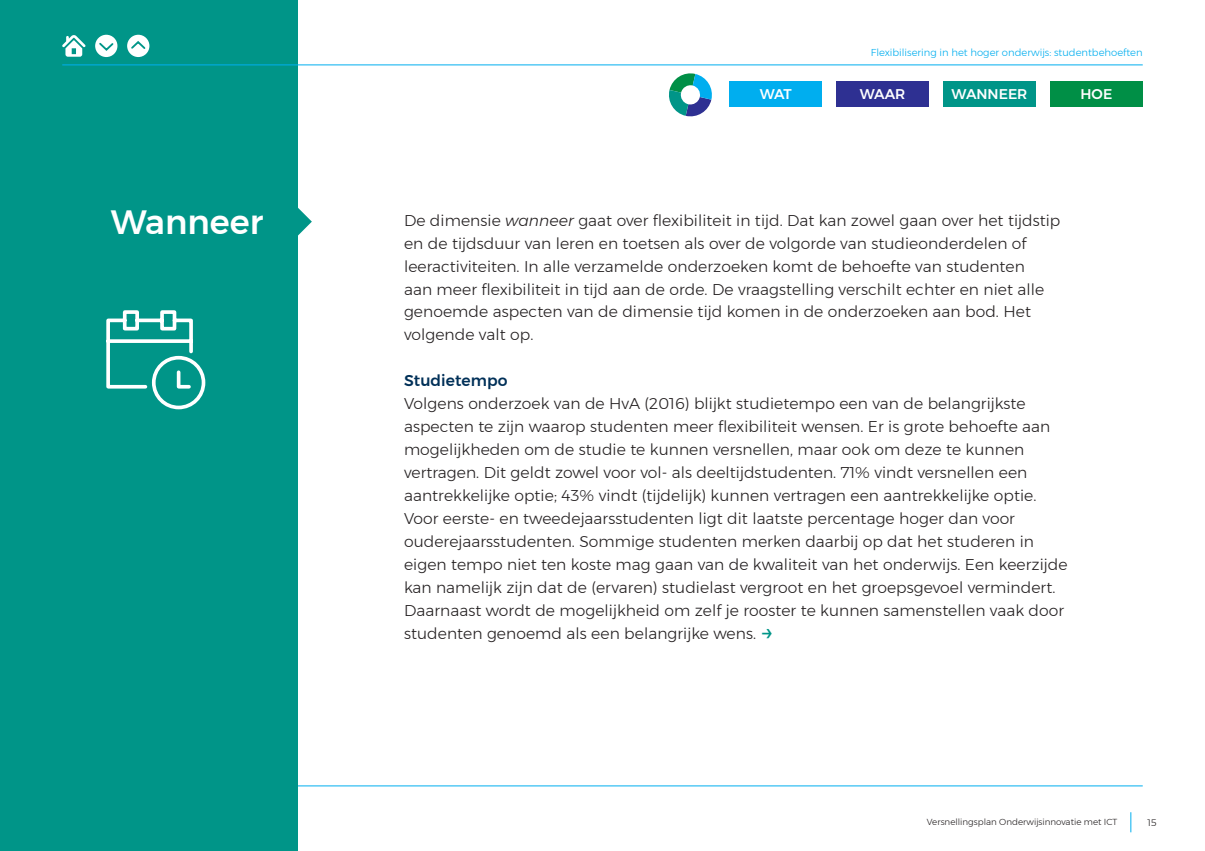
<style>
.page{position:relative;width:1205px;height:851px;background:#fff}
.page>*{position:absolute;margin:0;border:0;box-sizing:border-box;transform-origin:0 0}
.List_Paragraph{font:500 33.62px "Montserrat";color:#fff}
.t1{font:300 15.5px/23px "Montserrat";letter-spacing:.005em;color:#231f20}
.t2{font:500 15.5px "Montserrat";letter-spacing:.005em;color:#003058}
.List_Paragraph-2{font:500 14px "Montserrat";color:#fff}
.t3{font:300 10px "Montserrat";color:#00aeef}
.t4{font:300 9.38px "Montserrat";color:#231f20}
.t5{font:300 8.75px "Montserrat";color:#231f20}
.s1{font-style:italic}
.s2{font-weight:400;font-size:23px;color:#009588}
</style>
<div class="page">
<svg style="left:1130px;top:812px;width:1px;height:20px"></svg>
<hr style="left:62px;top:785px;width:1080px;height:1px;background:#00aeef">
<div style="left:0;top:0;width:298px;height:850px;background:#009588"></div>
<svg style="left:298px;top:208px;width:14px;height:28px"></svg>
<div style="left:152px;top:356px;width:53px;height:53px;border:4px solid #fff;border-radius:50%"></div>
<svg style="left:106px;top:310px;width:89px;height:80px"></svg>
<svg style="left:62px;top:35px;width:24px;height:22px"></svg>
<div style="left:95px;top:35px;width:22px;height:22px;background:#fff;border-radius:50%"></div>
<svg style="left:99px;top:42px;width:15px;height:9px"></svg>
<div style="left:127px;top:35px;width:22px;height:22px;background:#fff;border-radius:50%"></div>
<svg style="left:131px;top:41px;width:15px;height:8px"></svg>
<svg style="left:669px;top:73px;width:43px;height:44px"></svg>
<hr style="left:62px;top:65px;width:1080px;height:1px;background:#00aeef">
<div style="left:729px;top:81px;width:93px;height:25px;background:#00aeef"></div>
<div style="left:836px;top:81px;width:93px;height:25px;background:#2e3092"></div>
<div style="left:943px;top:81px;width:93px;height:25px;background:#009588"></div>
<div style="left:1050px;top:81px;width:92px;height:25px;background:#008f46"></div>
<p class="List_Paragraph" style="left:111px;top:196px;width:154px">Wanneer</p>
<p class="t3" style="left:871px;top:45px;width:273px">Flexibilisering in het hoger onderwijs: studentbehoeften</p>
<p class="List_Paragraph-2" style="left:760px;top:83px;width:34px">WAT</p>
<p class="List_Paragraph-2" style="left:860px;top:83px;width:47px">WAAR</p>
<p class="List_Paragraph-2" style="left:951px;top:83px;width:77px">WANNEER</p>
<p class="List_Paragraph-2" style="left:1080px;top:83px;width:33px">HOE</p>
<p class="t1" style="left:404px;top:208px;width:658px">De dimensie <span class="s1">wanneer</span> gaat over flexibiliteit in tijd. Dat kan zowel gaan over het tijdstip en de tijdsduur van leren en toetsen als over de volgorde van studieonderdelen of leeractiviteiten. In alle verzamelde onderzoeken komt de behoefte van studenten<br>aan meer flexibiliteit in tijd aan de orde. De vraagstelling verschilt echter en niet alle genoemde aspecten van de dimensie tijd komen in de onderzoeken aan bod. Het volgende valt op.</p>
<p class="t2" style="left:404px;top:368px;width:105px">Studietempo</p>
<p class="t1" style="left:404px;top:392px;width:665px">Volgens onderzoek van de HvA (2016) blijkt studietempo een van de belangrijkste aspecten te zijn waarop studenten meer flexibiliteit wensen. Er is grote behoefte aan mogelijkheden om de studie te kunnen versnellen, maar ook om deze te kunnen vertragen. Dit geldt zowel voor vol- als deeltijdstudenten. 71% vindt versnellen een aantrekkelijke optie; 43% vindt (tijdelijk) kunnen vertragen een aantrekkelijke optie.<br>Voor eerste- en tweedejaarsstudenten ligt dit laatste percentage hoger dan voor ouderejaarsstudenten. Sommige studenten merken daarbij op dat het studeren in eigen tempo niet ten koste mag gaan van de kwaliteit van het onderwijs. Een keerzijde kan namelijk zijn dat de (ervaren) studielast vergroot en het groepsgevoel vermindert.<br>Daarnaast wordt de mogelijkheid om zelf je rooster te kunnen samenstellen vaak door studenten genoemd als een belangrijke wens. <span class="s2">→</span></p>
<p class="t5" style="left:927px;top:815px;width:192px">Versnellingsplan Onderwijsinnovatie met ICT</p>
<p class="t4" style="left:1147px;top:815px;width:11px">15</p>
</div>
